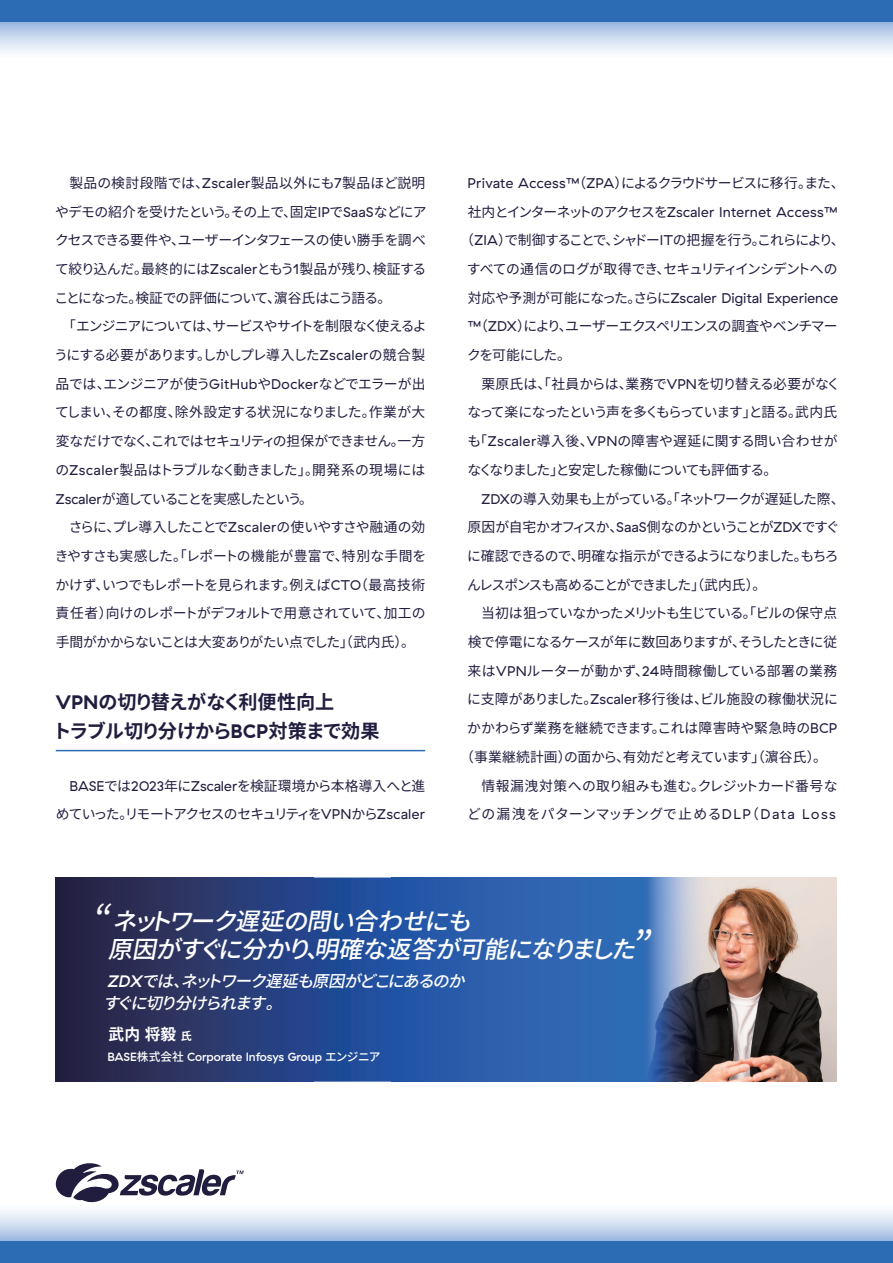
<style>
.page{position:relative;width:893px;height:1263px;background:#fff}
.page>*{position:absolute;margin:0;border:0;box-sizing:border-box;transform-origin:0 0}
.t1{font:italic 38.25px "Noto Sans JP";color:#fff}
.t2{font:italic 38.25px "Noto Sans JP";color:#fff;scale:1.04 1}
.t3{font:italic 500 24.15px/29px "Noto Sans JP";color:#fff}
.t4{font:700 19.2px/28.7px "Noto Sans JP";letter-spacing:-.05em;color:#201d3e}
.t5{font:italic 500 16.2px/22.2px "Noto Sans JP";color:#fff}
.t6{font:700 15.75px "Noto Sans JP";color:#fff}
.t7{font:14.1px "GT Haptik ZS";letter-spacing:.01em;color:#201d3e}
.t8{font:13.8px/28.7px "Noto Sans JP";letter-spacing:-.05em;color:#201d3e;text-align:center}
.t9{font:13.8px/28.7px "Noto Sans JP";letter-spacing:-.085em;color:#201d3e}
.t10{font:13.8px/28.7px "Noto Sans JP";letter-spacing:-.075em;color:#201d3e;text-align:right}
.t11{font:13.8px "Noto Sans JP";letter-spacing:-.02em;color:#201d3e}
.t12{font:13.8px "Noto Sans JP";letter-spacing:-.07em;color:#201d3e}
.t13{font:13.8px "Noto Sans JP";letter-spacing:.01em;color:#201d3e}
.t14{font:13.8px "Noto Sans JP";letter-spacing:-.095em;color:#201d3e}
.t15{font:13.8px "Noto Sans JP";letter-spacing:-.025em;color:#201d3e}
.t16{font:13.8px "Noto Sans JP";color:#201d3e}
.t17{font:13.8px "Noto Sans JP";letter-spacing:.02em;color:#201d3e}
.t18{font:13.8px "Noto Sans JP";letter-spacing:-.03em;color:#201d3e}
.t19{font:13.8px "Noto Sans JP";letter-spacing:.03em;color:#201d3e}
.t20{font:13.8px "Noto Sans JP";letter-spacing:-.01em;color:#201d3e}
.t21{font:13.8px "Noto Sans JP";letter-spacing:-.08em;color:#201d3e}
.t22{font:13.8px "Noto Sans JP";letter-spacing:-.005em;color:#201d3e}
.t23{font:13.8px "Noto Sans JP";letter-spacing:-.11em;color:#201d3e}
.t24{font:500 12px "GT Haptik ZS";letter-spacing:-.005em;color:#fff}
.s1{font-family:"GT Haptik ZS";font-size:14.1px}
.s2{font-family:"GT Haptik ZS";font-size:19.5px}
.s3{font-family:"Noto Sans JP";font-size:13.8px}
.s4{font-family:"GT Haptik ZS";font-size:16.5px}
.s5{font-size:11.1px}
.s6{font-family:"Noto Sans JP";font-size:11.7px}
</style>
<div class="page">
<img style="left:0;top:21px;width:893px;height:32px">
<img style="left:0;top:1210px;width:893px;height:32px">
<div style="left:0;top:0;width:893px;height:21px;background:#2c6cb5"></div>
<div style="left:0;top:1242px;width:893px;height:21px;background:#2c6cb5"></div>
<svg style="left:55px;top:1163px;width:189px;height:40px"></svg>
<hr style="left:56px;top:750px;width:369px;height:1px;background:#2c6cb5">
<img style="left:417px;top:877px;width:419px;height:205px">
<img style="left:56px;top:877px;width:361px;height:205px">
<p class="t17" style="left:70px;top:175px;width:357px">製品の検討段階では、<span class="s1">Zscaler</span>製品以外にも<span class="s1">7</span>製品ほど説明</p>
<p class="t8" style="left:55px;top:197px;width:373px">やデモの紹介を受けたという。その上で、固定<span class="s1">IP</span>で<span class="s1">SaaS</span>などにア</p>
<p class="t8" style="left:55px;top:226px;width:372px">クセスできる要件や、ユーザーインタフェースの使い勝手を調べ</p>
<p class="t15" style="left:55px;top:261px;width:373px">て絞り込んだ。最終的には<span class="s1">Zscaler</span>ともう<span class="s1">1</span>製品が残り、検証する</p>
<p class="t8" style="left:54px;top:283px;width:338px">ことになった。検証での評価について、濵谷氏はこう語る。</p>
<p class="t8" style="left:62px;top:312px;width:366px">「エンジニアについては、サービスやサイトを制限なく使えるよ</p>
<p class="t12" style="left:54px;top:347px;width:373px">うにする必要があります。しかしプレ導入した<span class="s1">Zscaler</span>の競合製</p>
<p class="t8" style="left:56px;top:370px;width:371px">品では、エンジニアが使う<span class="s1">GitHub</span>や<span class="s1">Docker</span>などでエラーが出</p>
<p class="t11" style="left:55px;top:405px;width:372px">てしまい、その都度、除外設定する状況になりました。作業が大</p>
<p class="t8" style="left:56px;top:427px;width:371px">変なだけでなく、これではセキュリティの担保ができません。一方</p>
<p class="t11" style="left:55px;top:462px;width:372px">の<span class="s1">Zscaler</span>製品はトラブルなく動きました」。開発系の現場には</p>
<p class="t23" style="left:56px;top:491px;width:259px"><span class="s1">Zscaler</span>が適していることを実感したという。</p>
<p class="t12" style="left:69px;top:519px;width:358px">さらに、プレ導入したことで<span class="s1">Zscaler</span>の使いやすさや融通の効</p>
<p class="t20" style="left:55px;top:548px;width:373px">きやすさも実感した。「レポートの機能が豊富で、特別な手間を</p>
<p class="t18" style="left:55px;top:577px;width:371px">かけず、いつでもレポートを見られます。例えば<span class="s1">CTO</span>（最高技術</p>
<p class="t8" style="left:56px;top:599px;width:372px">責任者）向けのレポートがデフォルトで用意されていて、加工の</p>
<p class="t8" style="left:56px;top:628px;width:361px">手間がかからないことは大変ありがたい点でした」（武内氏）。</p>
<h3 class="t4" style="left:53px;top:688px;width:329px"><span class="s2">VPN</span>の切り替えがなく利便性向上<br>トラブル切り分けから<span class="s2">BCP</span>対策まで効果</h3>
<p class="t10" style="left:56px;top:771px;width:371px"><span class="s1">BASE</span>では<span class="s1">2023</span>年に<span class="s1">Zscaler</span>を検証環境から本格導入へと進めていった。リモートアクセスのセキュリティを<span class="s1">VPN</span>から<span class="s1">Zscaler</span></p>
<p class="t14" style="left:467px;top:175px;width:378px"><span class="s1">Private Access™</span>（<span class="s1">ZPA</span>）によるクラウドサービスに移行。また、</p>
<p class="t7" style="left:468px;top:203px;width:371px"><span class="s3">社内とインターネットのアクセスを</span>Zscaler Internet Access™</p>
<p class="t8" style="left:460px;top:226px;width:386px">（<span class="s1">ZIA</span>）で制御することで、シャドー<span class="s1">IT</span>の把握を行う。これらにより、すべての通信のログが取得でき、セキュリティインシデントへの</p>
<p class="t7" style="left:468px;top:289px;width:372px"><span class="s3">対応や予測が可能になった。さらに</span>Zscaler Digital Experience</p>
<p class="t10" style="left:467px;top:312px;width:372px;text-align:left"><span class="s1">™</span>（<span class="s1">ZDX</span>）により、ユーザーエクスペリエンスの調査やベンチマークを可能にした。</p>
<p class="t8" style="left:467px;top:370px;width:374px;text-align:left;text-indent:14px">栗原氏は、「社員からは、業務で<span class="s1">VPN</span>を切り替える必要がなくなって楽になったという声を多くもらっています」と語る。武内氏も「<span class="s1">Zscaler</span>導入後、<span class="s1">VPN</span>の障害や遅延に関する問い合わせがなくなりました」と安定した稼働についても評価する。</p>
<p class="t9" style="left:467px;top:484px;width:379px;text-indent:14px"><span class="s1">ZDX</span>の導入効果も上がっている。「ネットワークが遅延した際、原因が自宅かオフィスか、<span class="s1">SaaS</span>側なのかということが<span class="s1">ZDX</span>ですぐに確認できるので、明確な指示ができるようになりました。もちろんレスポンスも高めることができました」（武内氏）。</p>
<p class="t21" style="left:481px;top:605px;width:358px">当初は狙っていなかったメリットも生じている。「ビルの保守点</p>
<p class="t8" style="left:468px;top:628px;width:371px">検で停電になるケースが年に数回ありますが、そうしたときに従</p>
<p class="t13" style="left:468px;top:663px;width:371px">来は<span class="s1">VPN</span>ルーターが動かず、<span class="s1">24</span>時間稼働している部署の業務</p>
<p class="t16" style="left:467px;top:692px;width:372px">に支障がありました。<span class="s1">Zscaler</span>移行後は、ビル施設の稼働状況に</p>
<p class="t22" style="left:467px;top:720px;width:371px">かかわらず業務を継続できます。これは障害時や緊急時の<span class="s1">BCP</span></p>
<p class="t11" style="left:460px;top:749px;width:368px">（事業継続計画）の面から、有効だと考えています」（濵谷氏）。</p>
<p class="t13" style="left:481px;top:778px;width:358px">情報漏洩対策への取り組みも進む。クレジットカード番号な</p>
<p class="t19" style="left:467px;top:806px;width:370px">どの漏洩をパターンマッチングで止める<span class="s1">DLP</span>（<span class="s1">Data Loss</span></p>
<h1 class="t1" style="left:91px;top:897px;width:39px">“</h1>
<h2 class="t3" style="left:108px;top:907px;width:541px">ネットワーク遅延の問い合わせにも<br>原因がすぐに分かり、明確な返答が可能になりました</h2>
<h1 class="t2" style="left:630px;top:924px;width:39px">”</h1>
<p class="t5" style="left:103px;top:970px;width:371px"><span class="s4">Z DX</span>では、ネットワーク遅延も原因がどこにあるのかすぐに切り分けられます。</p>
<p class="t6" style="left:109px;top:1025px;width:85px">武内将毅<span class="s5">氏</span></p>
<p class="t24" style="left:107px;top:1049px;width:275px">BASE<span class="s6">株式会社</span> Corporate Infosys Group <span class="s6">エンジニア</span></p>
</div>
